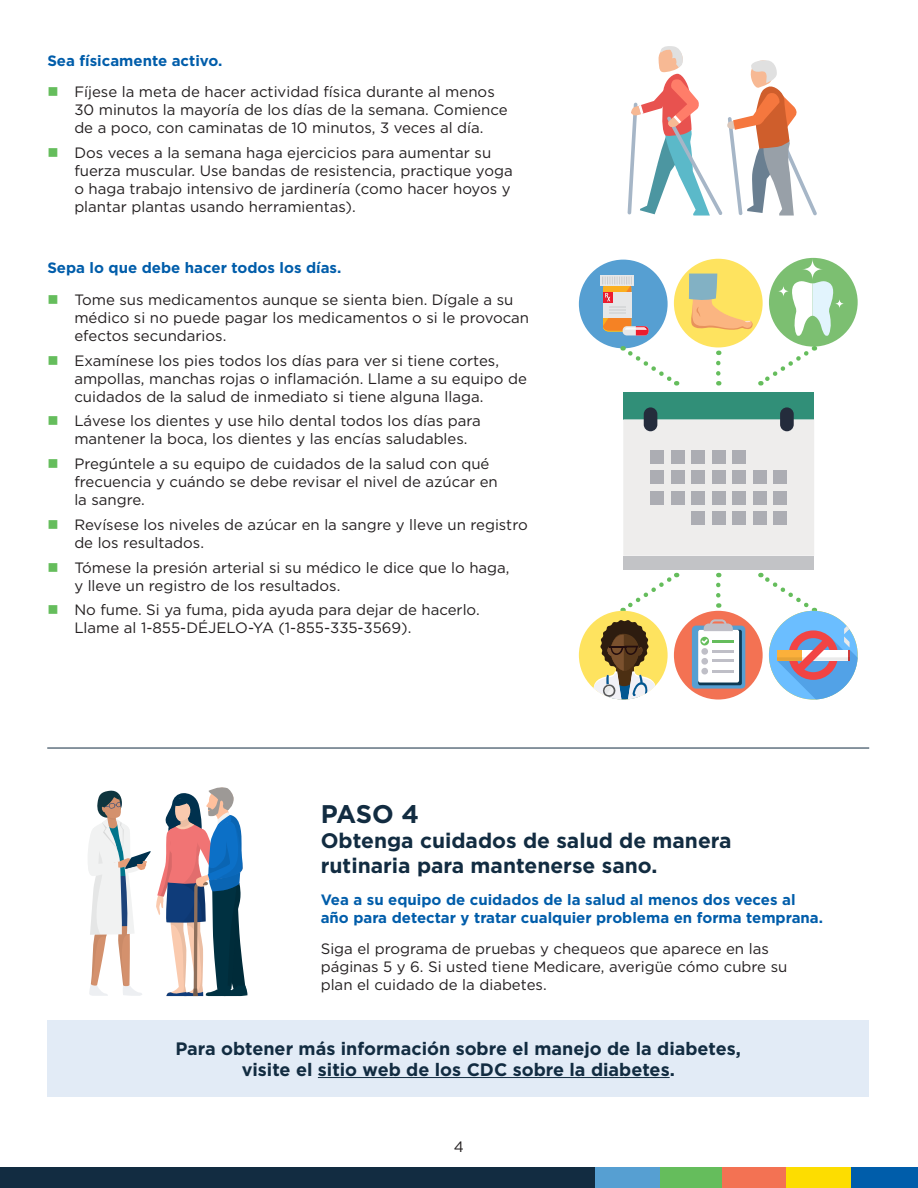
<style>
.page{position:relative;width:918px;height:1188px;background:#fff}
.page>*{position:absolute;margin:0;border:0;box-sizing:border-box;transform-origin:0 0}
.t1{font:700 25.5px "Gotham";color:#122c41}
.t2{font:700 21px/25.2px "Gotham";color:#122c41}
.bold_callout{font:700 18px/21px "Gotham";color:#122c41;text-align:center}
.t3{font:15px/18px "Gotham";color:#231f20}
.H3_blue{font:700 15px/18px "Gotham";color:#005daa}
</style>
<div class="page">
<div style="left:0;top:1167px;width:595px;height:21px;background:#122c41"></div>
<div style="left:658px;top:1167px;width:65px;height:21px;background:#65bd5c"></div>
<div style="left:722px;top:1167px;width:65px;height:21px;background:#f37253"></div>
<div style="left:787px;top:1167px;width:64px;height:21px;background:#fddd00"></div>
<div style="left:851px;top:1167px;width:67px;height:21px;background:#005daa"></div>
<div style="left:595px;top:1167px;width:64px;height:21px;background:#569fd2"></div>
<div style="left:47px;top:1020px;width:822px;height:76px;background:#e2ebf6"></div>
<hr style="left:318px;top:1077px;width:352px;height:1px;background:#122c41">
<hr style="left:47px;top:748px;width:822px;height:1px;background:#122c41">
<svg style="left:627px;top:46px;width:190px;height:170px"></svg>
<div style="left:623px;top:392px;width:191px;height:27px;background:#318f78"></div>
<div style="left:623px;top:419px;width:191px;height:137px;background:#eeedec"></div>
<div style="left:644px;top:407px;width:13px;height:24px;background:#242c3c;border-radius:7px"></div>
<div style="left:780px;top:407px;width:14px;height:24px;background:#242c3c;border-radius:7px"></div>
<div style="left:623px;top:556px;width:191px;height:13px;background:#c2c3c6"></div>
<div style="left:651px;top:450px;width:13px;height:14px;background:#acadb3"></div>
<div style="left:671px;top:450px;width:14px;height:14px;background:#acadb3"></div>
<div style="left:691px;top:450px;width:14px;height:14px;background:#acadb3"></div>
<div style="left:712px;top:450px;width:14px;height:14px;background:#acadb3"></div>
<div style="left:732px;top:450px;width:14px;height:14px;background:#acadb3"></div>
<div style="left:651px;top:471px;width:13px;height:13px;background:#acadb3"></div>
<div style="left:651px;top:491px;width:13px;height:14px;background:#acadb3"></div>
<div style="left:671px;top:471px;width:14px;height:13px;background:#acadb3"></div>
<div style="left:691px;top:471px;width:14px;height:13px;background:#acadb3"></div>
<div style="left:712px;top:471px;width:14px;height:13px;background:#acadb3"></div>
<div style="left:732px;top:471px;width:14px;height:13px;background:#acadb3"></div>
<div style="left:753px;top:471px;width:13px;height:13px;background:#acadb3"></div>
<div style="left:773px;top:471px;width:14px;height:13px;background:#acadb3"></div>
<div style="left:671px;top:491px;width:14px;height:14px;background:#acadb3"></div>
<div style="left:691px;top:491px;width:14px;height:14px;background:#acadb3"></div>
<div style="left:712px;top:491px;width:14px;height:14px;background:#acadb3"></div>
<div style="left:732px;top:491px;width:14px;height:14px;background:#acadb3"></div>
<div style="left:753px;top:491px;width:13px;height:14px;background:#acadb3"></div>
<div style="left:773px;top:491px;width:14px;height:14px;background:#acadb3"></div>
<div style="left:691px;top:511px;width:14px;height:14px;background:#acadb3"></div>
<div style="left:712px;top:511px;width:14px;height:14px;background:#acadb3"></div>
<div style="left:732px;top:511px;width:14px;height:14px;background:#acadb3"></div>
<div style="left:753px;top:511px;width:13px;height:14px;background:#acadb3"></div>
<div style="left:773px;top:511px;width:14px;height:14px;background:#acadb3"></div>
<div style="left:674px;top:259px;width:89px;height:88px;background:#fee35f;border-radius:50%"></div>
<svg style="left:689px;top:274px;width:65px;height:56px"></svg>
<div style="left:579px;top:260px;width:89px;height:88px;background:#569fd2;border-radius:50%"></div>
<div style="left:600px;top:275px;width:34px;height:11px;background:#e6e7e8"></div>
<svg style="left:602px;top:276px;width:47px;height:59px"></svg>
<div style="left:769px;top:258px;width:89px;height:89px;background:#7cbf71;border-radius:44px"></div>
<svg style="left:802px;top:258px;width:21px;height:22px"></svg>
<svg style="left:777px;top:285px;width:13px;height:12px"></svg>
<svg style="left:789px;top:279px;width:45px;height:57px"></svg>
<svg style="left:834px;top:299px;width:11px;height:10px"></svg>
<svg style="left:88px;top:787px;width:159px;height:209px"></svg>
<svg style="left:623px;top:346px;width:56px;height:40px"></svg>
<svg style="left:758px;top:572px;width:57px;height:40px"></svg>
<svg style="left:758px;top:346px;width:57px;height:40px"></svg>
<svg style="left:623px;top:572px;width:56px;height:40px"></svg>
<svg style="left:716px;top:363px;width:5px;height:23px"></svg>
<svg style="left:716px;top:573px;width:5px;height:22px"></svg>
<div style="left:579px;top:611px;width:89px;height:89px;background:#fee35f;border-radius:50%"></div>
<svg style="left:590px;top:620px;width:69px;height:80px"></svg>
<div style="left:674px;top:611px;width:89px;height:89px;background:#f37253;border-radius:50%"></div>
<svg style="left:692px;top:619px;width:53px;height:70px;background:#bac5cd"></svg>
<hr style="left:712px;top:670px;width:21px;height:3px;background:#bfbfc7">
<div style="left:769px;top:611px;width:89px;height:89px;background:#6bbeff;border-radius:44px"></div>
<svg style="left:777px;top:623px;width:81px;height:77px"></svg>
<h3 class="H3_blue" style="left:47px;top:51px;width:177px">Sea físicamente activo.</h3>
<p class="t3" style="left:74px;top:82px;width:435px">Fíjese la meta de hacer actividad física durante al menos<br>30 minutos la mayoría de los días de la semana. Comience de a poco, con caminatas de 10 minutos, 3 veces al día.</p>
<p class="t3" style="left:74px;top:143px;width:440px">Dos veces a la semana haga ejercicios para aumentar su fuerza muscular. Use bandas de resistencia, practique yoga o haga trabajo intensivo de jardinería (como hacer hoyos y plantar plantas usando herramientas).</p>
<h3 class="H3_blue" style="left:47px;top:259px;width:296px">Sepa lo que debe hacer todos los días.</h3>
<p class="t3" style="left:74px;top:290px;width:456px">Tome sus medicamentos aunque se sienta bien. Dígale a su médico si no puede pagar los medicamentos o si le provocan efectos secundarios.</p>
<p class="t3" style="left:74px;top:351px;width:454px">Examínese los pies todos los días para ver si tiene cortes, ampollas, manchas rojas o inflamación. Llame a su equipo de cuidados de la salud de inmediato si tiene alguna llaga.</p>
<p class="t3" style="left:74px;top:412px;width:408px">Lávese los dientes y use hilo dental todos los días para mantener la boca, los dientes y las encías saludables.</p>
<p class="t3" style="left:74px;top:454px;width:425px">Pregúntele a su equipo de cuidados de la salud con qué frecuencia y cuándo se debe revisar el nivel de azúcar en la sangre.</p>
<p class="t3" style="left:74px;top:515px;width:455px">Revísese los niveles de azúcar en la sangre y lleve un registro de los resultados.</p>
<p class="t3" style="left:74px;top:558px;width:437px">Tómese la presión arterial si su médico le dice que lo haga, y lleve un registro de los resultados.</p>
<p class="t3" style="left:74px;top:601px;width:407px">No fume. Si ya fuma, pida ayuda para dejar de hacerlo.<br>Llame al 1-855-DÉJELO-YA (1-855-335-3569).</p>
<h2 class="t1" style="left:321px;top:797px;width:100px">PASO 4</h2>
<h2 class="t2" style="left:321px;top:828px;width:412px">Obtenga cuidados de salud de manera rutinaria para mantenerse sano.</h2>
<h3 class="H3_blue" style="left:321px;top:890px;width:504px">Vea a su equipo de cuidados de la salud al menos dos veces al año para detectar y tratar cualquier problema en forma temprana.</h3>
<p class="t3" style="left:321px;top:940px;width:468px">Siga el programa de pruebas y chequeos que aparece en las páginas 5 y 6. Si usted tiene Medicare, averigüe cómo cubre su plan el cuidado de la diabetes.</p>
<p class="bold_callout" style="left:175px;top:1038px;width:567px">Para obtener más información sobre el manejo de la diabetes, visite el sitio web de los CDC sobre la diabetes.</p>
<p class="t3" style="left:454px;top:1137px;width:12px">4</p>
</div>
